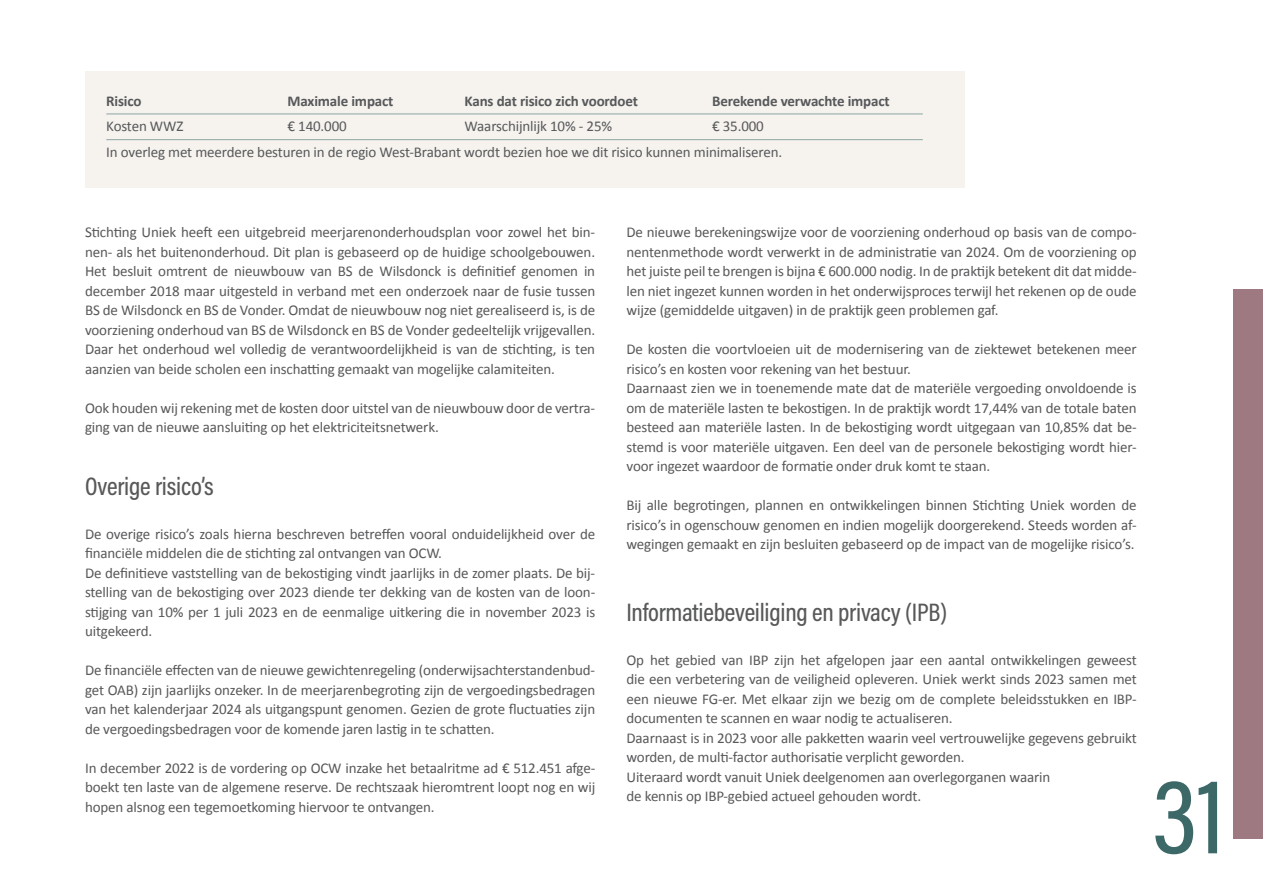
<style>
.page{position:relative;width:1263px;height:893px;background:#fff}
.page>*{position:absolute;margin:0;border:0;box-sizing:border-box;transform-origin:0 0}
.t1{font:108px "Acumin Variable Concept";color:#3c6968}
.t2{font:500 25.5px "Acumin Pro Cond";letter-spacing:-.01em;color:#57585a}
.t3{font:15px/19.5px "Calibri";letter-spacing:-.01em;color:#57585a}
.t4{font:700 15px "Calibri";letter-spacing:-.01em;color:#57585a}
</style>
<div class="page">
<div style="left:85px;top:71px;width:879px;height:116px;background:#f6f3ef"></div>
<div style="left:1233px;top:289px;width:30px;height:550px;background:#9e7981"></div>
<hr style="left:106px;top:114px;width:817px;height:1px;background:#3c6968">
<hr style="left:106px;top:139px;width:817px;height:1px;background:#3c6968">
<p class="t4" style="left:106px;top:91px;width:37px">Risico</p>
<p class="t4" style="left:288px;top:91px;width:107px">Maximale impact</p>
<p class="t4" style="left:465px;top:91px;width:175px">Kans dat risico zich voordoet</p>
<p class="t4" style="left:712px;top:91px;width:179px">Berekende verwachte impact</p>
<p class="t3" style="left:106px;top:116px;width:79px">Kosten WWZ</p>
<p class="t3" style="left:288px;top:116px;width:61px">€ 140.000</p>
<p class="t3" style="left:465px;top:116px;width:149px">Waarschijnlijk 10% - 25%</p>
<p class="t3" style="left:106px;top:113px;width:677px;line-height:25.5px;text-indent:606px">€ 35.000<br>In overleg met meerdere besturen in de regio West-Brabant wordt bezien hoe we dit risico kunnen minimaliseren.</p>
<p class="t3" style="left:85px;top:222px;width:512px;text-align:justify">Stichting Uniek heeft een uitgebreid meerjarenonderhoudsplan voor zowel het bin&shy;nen- als het buitenonderhoud. Dit plan is gebaseerd op de huidige schoolgebouwen.<br>Het besluit omtrent de nieuwbouw van BS de Wilsdonck is definitief genomen in december 2018 maar uitgesteld in verband met een onderzoek naar de fusie tussen BS de Wilsdonck en BS de Vonder. Omdat de nieuwbouw nog niet gerealiseerd is, is de voorziening onderhoud van BS de Wilsdonck en BS de Vonder gedeeltelijk vrijgevallen.<br>Daar het onderhoud wel volledig de verantwoordelijkheid is van de stichting, is ten aanzien van beide scholen een inschatting gemaakt van mogelijke calamiteiten.</p>
<p class="t3" style="left:85px;top:397px;width:512px">Ook houden wij rekening met de kosten door uitstel van de nieuwbouw door de vertra&shy;ging van de nieuwe aansluiting op het elektriciteitsnetwerk.</p>
<h2 class="t2" style="left:85px;top:470px;width:130px">Overige risico’s</h2>
<p class="t3" style="left:85px;top:523px;width:512px">De overige risico’s zoals hierna beschreven betreffen vooral onduidelijkheid over de financiële middelen die de stichting zal ontvangen van OCW.<br>De definitieve vaststelling van de bekostiging vindt jaarlijks in de zomer plaats. De bij&shy;stelling van de bekostiging over 2023 diende ter dekking van de kosten van de loon&shy;stijging van 10% per 1 juli 2023 en de eenmalige uitkering die in november 2023 is uitgekeerd.</p>
<p class="t3" style="left:85px;top:660px;width:512px;text-align:justify">De financiële effecten van de nieuwe gewichtenregeling (onderwijsachterstandenbud&shy;get OAB) zijn jaarlijks onzeker. In de meerjarenbegroting zijn de vergoedingsbedragen van het kalenderjaar 2024 als uitgangspunt genomen. Gezien de grote fluctuaties zijn de vergoedingsbedragen voor de komende jaren lastig in te schatten.</p>
<p class="t3" style="left:85px;top:757px;width:512px;text-align:justify">In december 2022 is de vordering op OCW inzake het betaalritme ad € 512.451 afge&shy;boekt ten laste van de algemene reserve. De rechtszaak hieromtrent loopt nog en wij hopen alsnog een tegemoetkoming hiervoor te ontvangen.</p>
<p class="t3" style="left:626px;top:222px;width:512px;text-align:justify">De nieuwe berekeningswijze voor de voorziening onderhoud op basis van de compo&shy;nentenmethode wordt verwerkt in de administratie van 2024. Om de voorziening op het juiste peil te brengen is bijna € 600.000 nodig. In de praktijk betekent dit dat midde&shy;len niet ingezet kunnen worden in het onderwijsproces terwijl het rekenen op de oude wijze (gemiddelde uitgaven) in de praktijk geen problemen gaf.</p>
<p class="t3" style="left:626px;top:339px;width:512px">De kosten die voortvloeien uit de modernisering van de ziektewet betekenen meer risico’s en kosten voor rekening van het bestuur.<br>Daarnaast zien we in toenemende mate dat de materiële vergoeding onvoldoende is om de materiële lasten te bekostigen. In de praktijk wordt 17,44% van de totale baten besteed aan materiële lasten. In de bekostiging wordt uitgegaan van 10,85% dat be&shy;stemd is voor materiële uitgaven. Een deel van de personele bekostiging wordt hier&shy;voor ingezet waardoor de formatie onder druk komt te staan.</p>
<p class="t3" style="left:626px;top:495px;width:512px;text-align:justify">Bij alle begrotingen, plannen en ontwikkelingen binnen Stichting Uniek worden de risico’s in ogenschouw genomen en indien mogelijk doorgerekend. Steeds worden af&shy;wegingen gemaakt en zijn besluiten gebaseerd op de impact van de mogelijke risico’s.</p>
<h2 class="t2" style="left:626px;top:596px;width:322px">Informatiebeveiliging en privacy (IPB)</h2>
<p class="t3" style="left:626px;top:649px;width:512px">Op het gebied van IBP zijn het afgelopen jaar een aantal ontwikkelingen geweest die een verbetering van de veiligheid opleveren. Uniek werkt sinds 2023 samen met een nieuwe FG-er. Met elkaar zijn we bezig om de complete beleidsstukken en IBP&shy;documenten te scannen en waar nodig te actualiseren.<br>Daarnaast is in 2023 voor alle pakketten waarin veel vertrouwelijke gegevens gebruikt worden, de multi-factor authorisatie verplicht geworden.<br>Uiteraard wordt vanuit Uniek deelgenomen aan overlegorganen waarin<br>de kennis op IBP-gebied actueel gehouden wordt.</p>
<h1 class="t1" style="left:1153px;top:741px;width:74px">31</h1>
</div>
